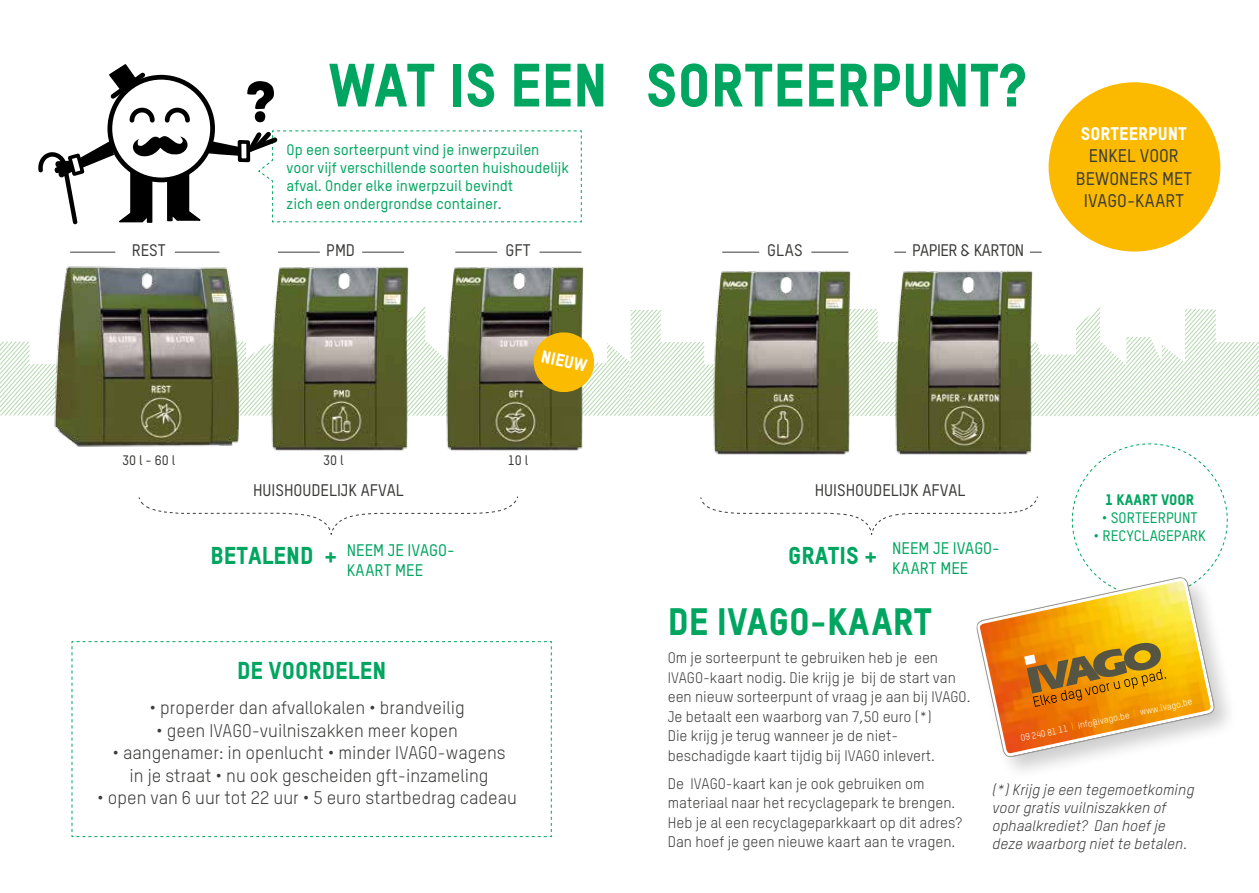
<style>
.page{position:relative;width:1259px;height:893px;background:#fff}
.page>*{position:absolute;margin:0;border:0;box-sizing:border-box;transform-origin:0 0}
.t1{font:60px "TSTAR Headline";color:#00a560}
.t2{font:37.65px "TSTAR Headline";color:#00a560}
.t3{font:24px "TSTAR Headline";color:#00a560}
.t4{font:18px/22.5px "TSTAR";color:#3b3b3a;text-align:center}
.t5{font:500 18px/22.5px "TSTAR";color:#3b3b3a;text-align:center}
.t6{font:18px "TSTAR Headline";color:#fff}
.t7{font:17.1px "TSTAR Headline";color:#fff}
.t8{font:500 16.5px/19.8px "TSTAR";color:#00a560}
.t9{font:500 16.5px "TSTAR";color:#3b3b3a}
.t10{font:500 16.5px "TSTAR";letter-spacing:-.03em;color:#3b3b3a}
.t11{font:15px/19.5px "TSTAR";color:#3b3b3a}
.t12{font:500 15px/18px "TSTAR";color:#00a560}
.t13{font:italic 15px/18px "TSTAR";color:#3b3b3a}
.t14{font:15px "TSTAR Headline";color:#00a560}
.t15{font:500 13.5px "TSTAR";color:#3b3b3a}
.t16{font:9px "TSTAR";color:#fff}
.s1{font-family:"TSTAR Headline";font-weight:400;font-size:24px}
.s2{font-size:10.8px;color:#fbba00}
</style>
<div class="page">
<img style="left:895px;top:270px;width:138px;height:173px">
<img style="left:713px;top:270px;width:138px;height:173px">
<div style="left:1048px;top:82px;width:172px;height:170px;background:#fbba00;border-radius:50%"></div>
<div style="left:971px;top:572px;width:268px;height:209px;background:#000;opacity:.2"></div>
<svg style="left:700px;top:443px;width:528px;height:315px"></svg>
<hr style="left:811px;top:252px;width:37px;height:1px;background:#3b3b3a">
<hr style="left:722px;top:252px;width:37px;height:1px;background:#3b3b3a">
<svg style="left:894px;top:252px;width:12px;height:1px"></svg>
<img style="left:446px;top:266px;width:138px;height:185px">
<img style="left:275px;top:266px;width:134px;height:185px">
<img style="left:54px;top:251px;width:236px;height:199px">
<svg style="left:138px;top:496px;width:380px;height:39px"></svg>
<svg style="left:0;top:303px;width:1259px;height:113px"></svg>
<svg style="left:71px;top:641px;width:481px;height:196px"></svg>
<hr style="left:70px;top:252px;width:45px;height:1px;background:#3b3b3a">
<hr style="left:175px;top:252px;width:44px;height:1px;background:#3b3b3a">
<hr style="left:362px;top:252px;width:42px;height:1px;background:#3b3b3a">
<hr style="left:539px;top:252px;width:42px;height:1px;background:#3b3b3a">
<hr style="left:278px;top:252px;width:42px;height:1px;background:#3b3b3a">
<hr style="left:455px;top:252px;width:42px;height:1px;background:#3b3b3a">
<svg style="left:38px;top:64px;width:544px;height:160px"></svg>
<h1 class="t1" style="left:328px;top:48px;width:699px">WAT IS EEN SORTEERPUNT?</h1>
<p class="t12" style="left:287px;top:140px;width:284px">Op een sorteerpunt vind je inwerpzuilen voor vijf verschillende soorten huishoudelijk afval. Onder elke inwerpzuil bevindt<br>zich een ondergrondse container.</p>
<p class="t9" style="left:132px;top:240px;width:36px">REST</p>
<p class="t9" style="left:326px;top:240px;width:30px">PMD</p>
<p class="t9" style="left:505px;top:240px;width:27px">GFT</p>
<p class="t15" style="left:122px;top:452px;width:54px">30 l - 60 l</p>
<p class="t7" style="left:543px;top:346px;width:48px;rotate:12deg">NIEUW</p>
<p class="t15" style="left:323px;top:452px;width:22px">30 l</p>
<p class="t15" style="left:508px;top:452px;width:22px">10 l</p>
<p class="t9" style="left:253px;top:479px;width:152px">HUISHOUDELIJK AFVAL</p>
<p class="t8" style="left:347px;top:540px;width:109px;text-indent:-137px"><span class="s1">BETALEND +</span> NEEM JE IVAGO-<br>KAART MEE</p>
<p class="t9" style="left:767px;top:240px;width:37px">GLAS</p>
<p class="t10" style="left:912px;top:240px;width:114px">PAPIER &amp; KARTON</p>
<p class="t9" style="left:814px;top:479px;width:152px">HUISHOUDELIJK AFVAL</p>
<p class="t8" style="left:892px;top:538px;width:109px;text-indent:-104px"><span class="s1">GRATIS +</span> NEEM JE IVAGO-<br>KAART MEE</p>
<h2 class="t2" style="left:668px;top:598px;width:266px">DE IVAGO-KAART</h2>
<p class="t6" style="left:1081px;top:122px;width:107px">SORTEERPUNT</p>
<p class="t5" style="left:1076px;top:144px;width:117px">ENKEL VOOR<br>BEWONERS MET<br>IVAGO-KAART</p>
<p class="t14" style="left:1105px;top:491px;width:90px">1 KAART VOOR</p>
<p class="t12" style="left:1101px;top:509px;width:97px">• SORTEERPUNT</p>
<p class="t12" style="left:1093px;top:527px;width:114px">• RECYCLAGEPARK</p>
<h3 class="t3" style="left:237px;top:655px;width:151px">DE VOORDELEN</h3>
<p class="t4" style="left:149px;top:696px;width:317px">• properder dan afvallokalen • brandveilig</p>
<p class="t4" style="left:156px;top:719px;width:303px">• geen IVAGO-vuilniszakken meer kopen</p>
<p class="t4" style="left:112px;top:741px;width:395px">• aangenamer: in openlucht • minder IVAGO-wagens in je straat • nu ook gescheiden gft-inzameling</p>
<p class="t4" style="left:97px;top:786px;width:421px">• open van 6 uur tot 22 uur • 5 euro startbedrag cadeau</p>
<p class="t11" style="left:668px;top:648px;width:304px">Om je sorteerpunt te gebruiken heb je een IVAGO-kaart nodig. Die krijg je bij de start van een nieuw sorteerpunt of vraag je aan bij IVAGO.<br>Je betaalt een waarborg van 7,50 euro (*)<br>Die krijg je terug wanneer je de niet&shy;beschadigde kaart tijdig bij IVAGO inlevert.</p>
<p class="t11" style="left:668px;top:773px;width:296px">De IVAGO-kaart kan je ook gebruiken om materiaal naar het recyclagepark te brengen.<br>Heb je al een recyclageparkkaart op dit adres?<br>Dan hoef je geen nieuwe kaart aan te vragen.</p>
<p class="t16" style="left:1019px;top:732px;width:177px;rotate:-12deg">09 240 81 11 <span class="s2">I</span> info@ivago.be <span class="s2">I</span> www.ivago.be</p>
<p class="t13" style="left:992px;top:780px;width:203px">(*) Krijg je een tegemoetkoming voor gratis vuilniszakken of ophaalkrediet? Dan hoef je deze waarborg niet te betalen.</p>
</div>
